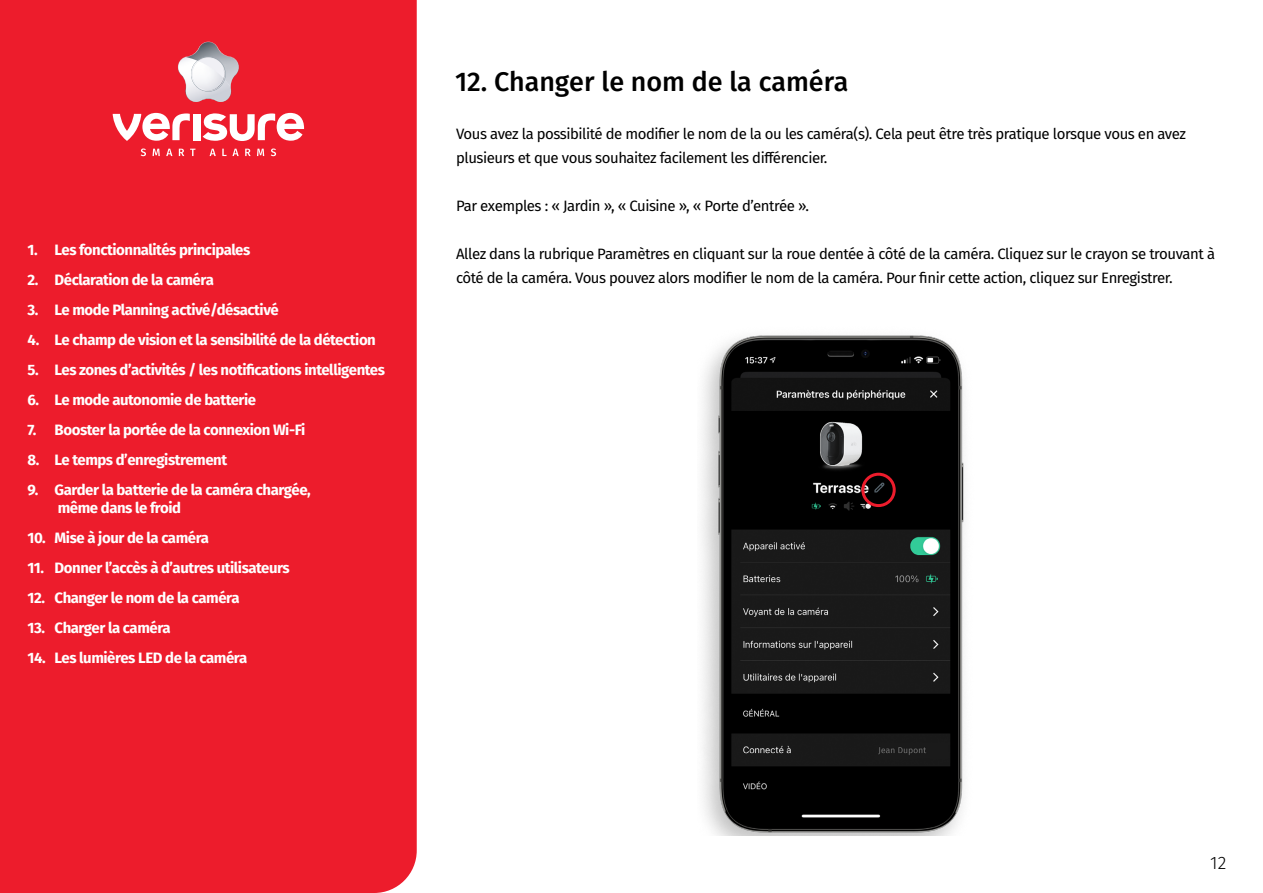
<style>
.page{position:relative;width:1263px;height:893px;background:#fff}
.page>*{position:absolute;margin:0;border:0;box-sizing:border-box;transform-origin:0 0}
.t1{font:500 27px "Fira Sans";color:#000}
.t2{font:300 18px "Fira Sans";color:#000}
.t3{font:700 15px/18px "Fira Sans";letter-spacing:-.03em;color:#fff}
.t4{font:15px/24px "Fira Sans";letter-spacing:-.03em;color:#000}
</style>
<div class="page">
<div style="left:0;top:0;width:417px;height:893px;background:#ed1c2c"></div>
<div style="left:193px;top:114px;width:7px;height:26px;background:#fff"></div>
<svg style="left:203px;top:113px;width:101px;height:28px"></svg>
<svg style="left:113px;top:113px;width:77px;height:28px"></svg>
<svg style="left:271px;top:148px;width:5px;height:8px"></svg>
<svg style="left:257px;top:149px;width:7px;height:7px"></svg>
<svg style="left:245px;top:149px;width:6px;height:7px"></svg>
<svg style="left:222px;top:149px;width:17px;height:7px"></svg>
<svg style="left:210px;top:149px;width:6px;height:7px"></svg>
<svg style="left:190px;top:149px;width:6px;height:7px"></svg>
<svg style="left:179px;top:149px;width:5px;height:7px"></svg>
<svg style="left:166px;top:149px;width:6px;height:7px"></svg>
<svg style="left:153px;top:149px;width:7px;height:7px"></svg>
<svg style="left:141px;top:148px;width:5px;height:8px"></svg>
<svg style="left:175px;top:40px;width:67px;height:65px;background:#d96873"></svg>
<img style="left:200px;top:58px;width:25px;height:33px">
<img style="left:208px;top:61px;width:15px;height:29px">
<img style="left:192px;top:58px;width:16px;height:32px">
<img style="left:702px;top:335px;width:263px;height:500px">
<div style="left:861px;top:473px;width:35px;height:34px;border:3px solid #ed1c2c;border-radius:50%"></div>
<p class="t3" style="left:28px;top:240px;width:224px">1. Les fonctionnalités principales</p>
<p class="t3" style="left:28px;top:270px;width:188px">2. Déclaration de la caméra</p>
<p class="t3" style="left:28px;top:300px;width:253px">3. Le mode Planning activé/désactivé</p>
<p class="t3" style="left:28px;top:330px;width:350px">4. Le champ de vision et la sensibilité de la détection</p>
<p class="t3" style="left:28px;top:360px;width:359px">5. Les zones d’activités / les notifications intelligentes</p>
<p class="t3" style="left:28px;top:390px;width:230px">6. Le mode autonomie de batterie</p>
<p class="t3" style="left:28px;top:420px;width:279px">7. Booster la portée de la connexion Wi-Fi</p>
<p class="t3" style="left:28px;top:450px;width:201px">8. Le temps d’enregistrement</p>
<p class="t3" style="left:58px;top:480px;width:254px;text-indent:-30px">9. Garder la batterie de la caméra chargée, même dans le froid</p>
<p class="t3" style="left:28px;top:528px;width:183px">10. Mise à jour de la caméra</p>
<p class="t3" style="left:28px;top:558px;width:264px">11. Donner l’accès à d’autres utilisateurs</p>
<p class="t3" style="left:28px;top:588px;width:213px">12. Changer le nom de la caméra</p>
<p class="t3" style="left:28px;top:618px;width:145px">13. Charger la caméra</p>
<p class="t3" style="left:28px;top:648px;width:221px">14. Les lumières LED de la caméra</p>
<h1 class="t1" style="left:455px;top:60px;width:395px">12. Changer le nom de la caméra</h1>
<p class="t4" style="left:456px;top:122px;width:731px">Vous avez la possibilité de modifier le nom de la ou les caméra(s). Cela peut être très pratique lorsque vous en avez plusieurs et que vous souhaitez facilement les différencier.</p>
<p class="t4" style="left:456px;top:194px;width:354px">Par exemples : « Jardin », « Cuisine », « Porte d’entrée ».</p>
<p class="t4" style="left:456px;top:242px;width:760px">Allez dans la rubrique Paramètres en cliquant sur la roue dentée à côté de la caméra. Cliquez sur le crayon se trouvant à côté de la caméra. Vous pouvez alors modifier le nom de la caméra. Pour finir cette action, cliquez sur Enregistrer.</p>
<p class="t2" style="left:1210px;top:850px;width:18px">12</p>
</div>
